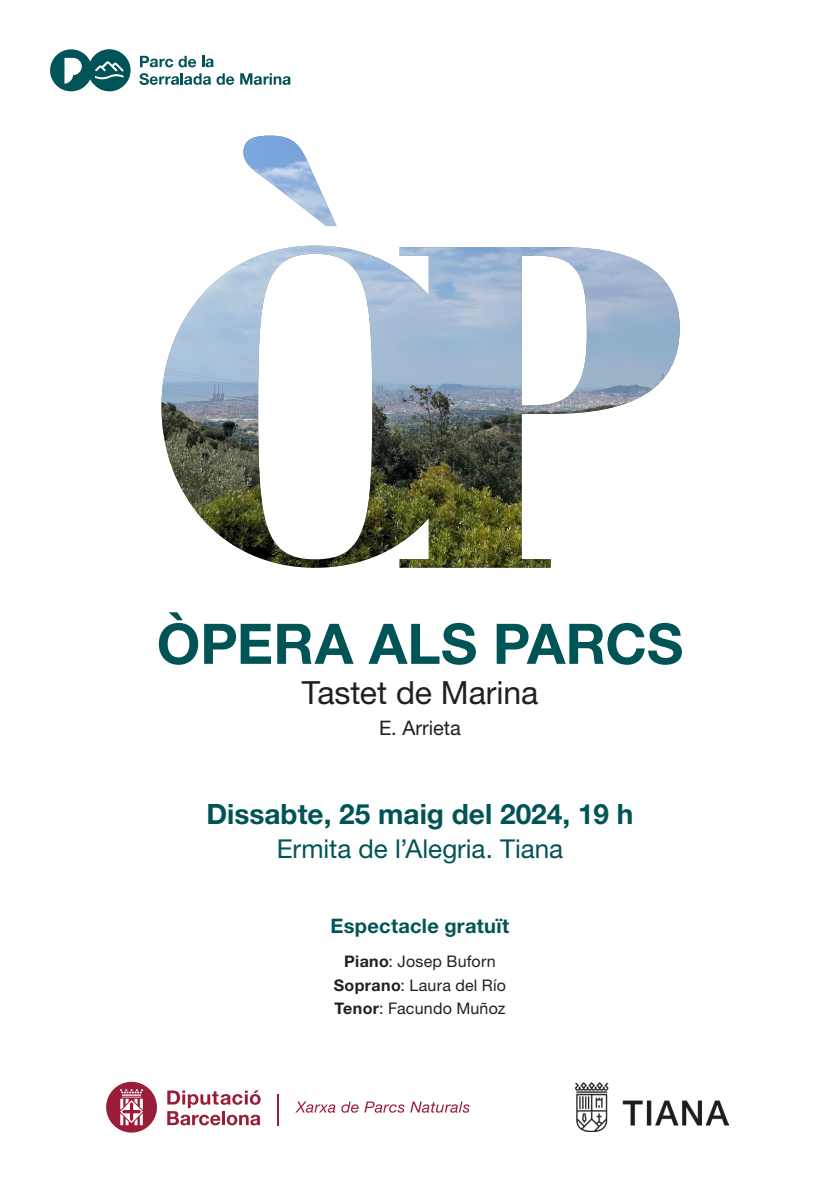
<style>
.page{position:relative;width:840px;height:1191px;background:#fff}
.page>*{position:absolute;margin:0;border:0;box-sizing:border-box;transform-origin:0 0}
.t1{font:700 56px "Helvetica Neue LT Std";color:#005456}
.t2{font:32px "Helvetica Neue LT Std";letter-spacing:-.005em;color:#231f20}
.t3{font:700 28px "Helvetica Neue LT Std";color:#005456}
.t4{font:26px "Helvetica Neue LT Std";letter-spacing:-.005em;color:#005456}
.t5{font:700 20px "Helvetica Neue LT Std";letter-spacing:.015em;color:#005456}
.t6{font:20px "Helvetica Neue LT Std";color:#231f20}
.t7{font:16px/23.4px "Helvetica Neue LT Std";letter-spacing:.015em;color:#231f20;text-align:center}
.s1{font-weight:700}
</style>
<div class="page">
<svg style="left:296px;top:1101px;width:39px;height:11px"></svg>
<svg style="left:341px;top:1101px;width:17px;height:11px"></svg>
<svg style="left:364px;top:1101px;width:40px;height:11px"></svg>
<svg style="left:410px;top:1101px;width:59px;height:11px"></svg>
<svg style="left:167px;top:1090px;width:93px;height:35px"></svg>
<svg style="left:106px;top:1081px;width:51px;height:51px"></svg>
<hr style="left:277px;top:1093px;width:1px;height:32px;background:#9b1c39">
<img style="left:161px;top:246px;width:518px;height:322px">
<img style="left:243px;top:136px;width:93px;height:90px">
<svg style="left:50px;top:49px;width:80px;height:42px"></svg>
<svg style="left:140px;top:56px;width:56px;height:11px"></svg>
<svg style="left:202px;top:56px;width:11px;height:11px"></svg>
<svg style="left:139px;top:73px;width:95px;height:12px"></svg>
<svg style="left:240px;top:73px;width:50px;height:12px"></svg>
<img style="left:575px;top:1082px;width:153px;height:49px">
<h1 class="t1" style="left:157px;top:609px;width:527px">ÒPERA ALS PARCS</h1>
<h2 class="t2" style="left:301px;top:673px;width:238px">Tastet de Marina</h2>
<p class="t6" style="left:379px;top:715px;width:83px">E. Arrieta</p>
<h3 class="t3" style="left:206px;top:796px;width:428px">Dissabte, 25 maig del 2024, 19 h</h3>
<h3 class="t4" style="left:277px;top:833px;width:287px">Ermita de l’Alegria. Tiana</h3>
<p class="t5" style="left:330px;top:913px;width:180px">Espectacle gratuït</p>
<p class="t7" style="left:334px;top:949px;width:173px"><span class="s1">Piano</span>: Josep Buforn<br><span class="s1">Soprano</span>: Laura del Río<br><span class="s1">Tenor</span>: Facundo Muñoz</p>
</div>
